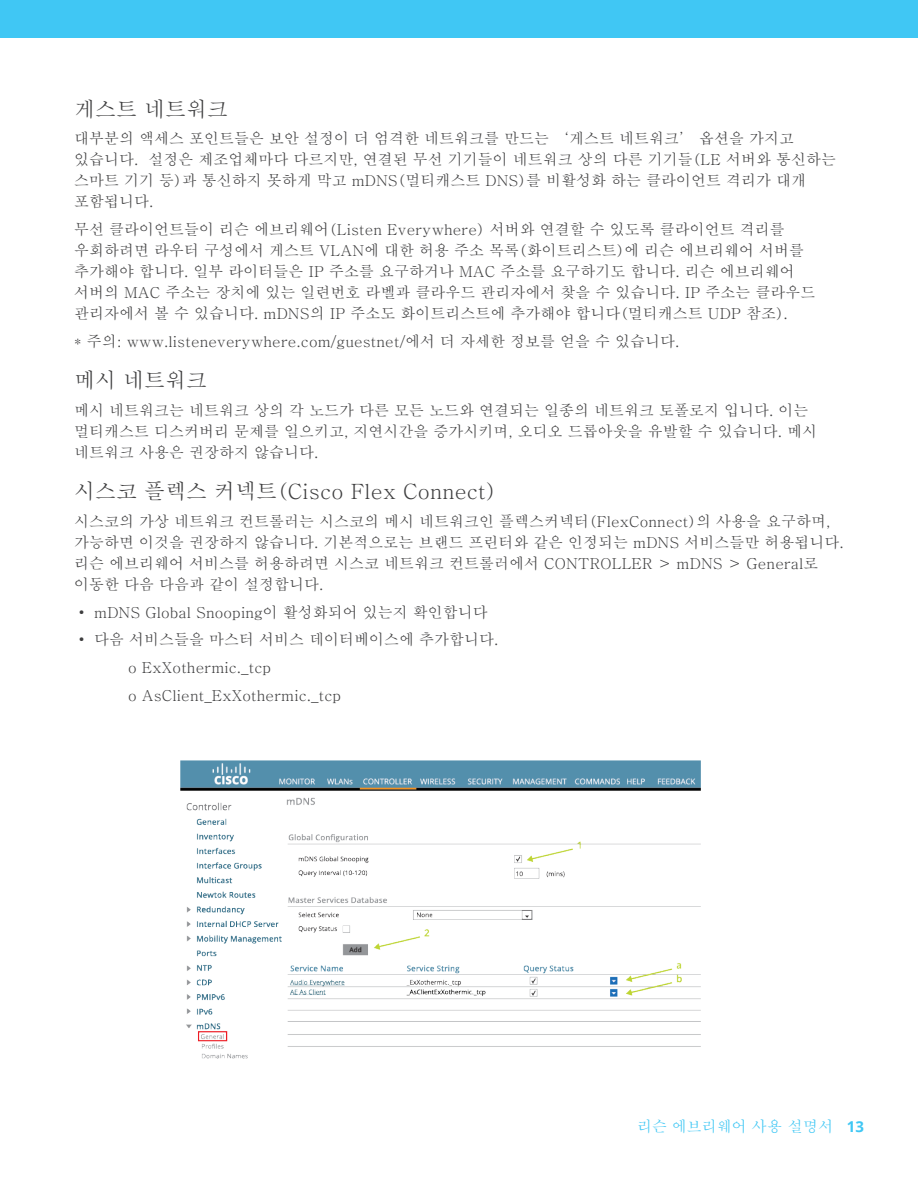
<style>
.page{position:relative;width:918px;height:1188px;background:#fff}
.page>*{position:absolute;margin:0;border:0;box-sizing:border-box;transform-origin:0 0}
.t1{font:500 21px "Adobe Myungjo Std";color:#3e3e3f}
.t2{font:500 15px/21px "Adobe Myungjo Std";color:#3e3e3f}
.t3{font:500 15px "Adobe Myungjo Std";color:#40c7f4}
.s1{font-family:"Open Sans";font-weight:700}
</style>
<div class="page">
<div style="left:0;top:0;width:918px;height:37px;background:#40c7f4"></div>
<img style="left:181px;top:761px;width:519px;height:297px">
<h1 class="t1" style="left:74px;top:98px;width:155px">게스트 네트워크</h1>
<p class="t2" style="left:74px;top:128px;width:763px">대부분의 액세스 포인트들은 보안 설정이 더 엄격한 네트워크를 만드는 ‘게스트 네트워크’ 옵션을 가지고 있습니다. 설정은 제조업체마다 다르지만, 연결된 무선 기기들이 네트워크 상의 다른 기기들(LE 서버와 통신하는 스마트 기기 등)과 통신하지 못하게 막고 mDNS(멀티캐스트 DNS)를 비활성화 하는 클라이언트 격리가 대개 포함됩니다.</p>
<p class="t2" style="left:74px;top:219px;width:743px">무선 클라이언트들이 리슨 에브리웨어(Listen Everywhere) 서버와 연결할 수 있도록 클라이언트 격리를 우회하려면 라우터 구성에서 게스트 VLAN에 대한 허용 주소 목록(화이트리스트)에 리슨 에브리웨어 서버를 추가해야 합니다. 일부 라이터들은 IP 주소를 요구하거나 MAC 주소를 요구하기도 합니다. 리슨 에브리웨어 서버의 MAC 주소는 장치에 있는 일련번호 라벨과 클라우드 관리자에서 찾을 수 있습니다. IP 주소는 클라우드 관리자에서 볼 수 있습니다. mDNS의 IP 주소도 화이트리스트에 추가해야 합니다(멀티캐스트 UDP 참조).</p>
<p class="t2" style="left:74px;top:331px;width:607px">* 주의: www.listeneverywhere.com/guestnet/에서 더 자세한 정보를 얻을 수 있습니다.</p>
<h1 class="t1" style="left:74px;top:369px;width:134px">메시 네트워크</h1>
<p class="t2" style="left:74px;top:400px;width:745px">메시 네트워크는 네트워크 상의 각 노드가 다른 모든 노드와 연결되는 일종의 네트워크 토폴로지 입니다. 이는 멀티캐스트 디스커버리 문제를 일으키고, 지연시간을 증가시키며, 오디오 드롭아웃을 유발할 수 있습니다. 메시 네트워크 사용은 권장하지 않습니다.</p>
<h1 class="t1" style="left:74px;top:480px;width:424px">시스코 플렉스 커넥트(Cisco Flex Connect)</h1>
<p class="t2" style="left:74px;top:511px;width:771px">시스코의 가상 네트워크 컨트롤러는 시스코의 메시 네트워크인 플렉스커넥터(FlexConnect)의 사용을 요구하며, 가능하면 이것을 권장하지 않습니다. 기본적으로는 브랜드 프린터와 같은 인정되는 mDNS 서비스들만 허용됩니다. 리슨 에브리웨어 서비스를 허용하려면 시스코 네트워크 컨트롤러에서 CONTROLLER &gt; mDNS &gt; General로 이동한 다음 다음과 같이 설정합니다.</p>
<p class="t2" style="left:74px;top:602px;width:415px">• mDNS Global Snooping이 활성화되어 있는지 확인합니다</p>
<p class="t2" style="left:128px;top:626px;width:372px;line-height:27.8px;text-indent:-54px">• 다음 서비스들을 마스터 서비스 데이터베이스에 추가합니다. o ExXothermic._tcp<br>o AsClient_ExXothermic._tcp</p>
<p class="t3" style="left:637px;top:1119px;width:229px">리슨 에브리웨어 사용 설명서 <span class="s1">13</span></p>
</div>
